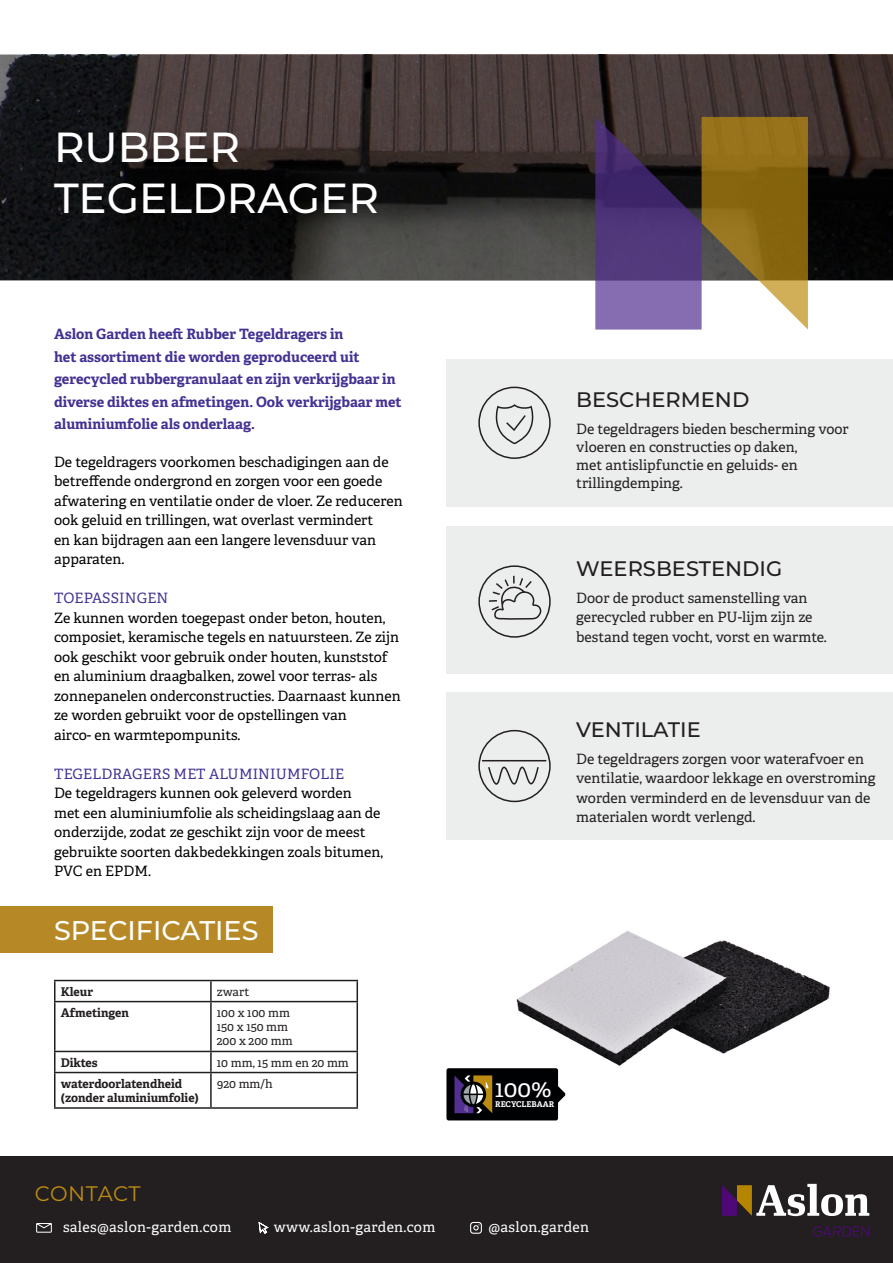
<style>
.page{position:relative;width:893px;height:1263px;background:#fff}
.page>*{position:absolute;margin:0;border:0;box-sizing:border-box;transform-origin:0 0}
.t1{font:500 42px "Montserrat";color:#fff}
.t2{font:500 27px "Montserrat";color:#fff}
.t3{font:23.85px "Adelle";color:#fff}
.t4{font:500 21px "Montserrat";color:#231f20}
.t5{font:21px "Montserrat";letter-spacing:.015em;color:#bd8d11}
.t6{font:14.25px/19.5px "Adelle";color:#000}
.t7{font:14.25px/19.5px "Adelle";color:#231f20}
.t8{font:700 14.25px/22.5px "Adelle";color:#443193}
.t9{font:14.25px "Adelle";letter-spacing:.025em;color:#fff}
.t10{font:14.25px "Adelle";letter-spacing:.01em;color:#443193}
.t11{font:700 12px "Adelle";color:#231f20}
.t12{font:12px "Adelle";color:#231f20}
.t13{font:700 7.95px "Adelle";color:#fff}
</style>
<div class="page">
<div style="left:446px;top:526px;width:447px;height:148px;background:#eceded"></div>
<div style="left:0;top:906px;width:272px;height:47px;background:#b68926"></div>
<div style="left:446px;top:359px;width:447px;height:148px;background:#eceded"></div>
<div style="left:0;top:1156px;width:893px;height:107px;background:#231f20"></div>
<svg style="left:470px;top:1222px;width:12px;height:12px"></svg>
<svg style="left:36px;top:1223px;width:16px;height:10px"></svg>
<svg style="left:258px;top:1221px;width:11px;height:13px"></svg>
<img style="left:496px;top:930px;width:334px;height:191px">
<div style="left:446px;top:692px;width:447px;height:148px;background:#eceded"></div>
<hr style="left:54px;top:980px;width:157px;height:1px;background:#231f20">
<hr style="left:54px;top:981px;width:2px;height:20px;background:#231f20">
<hr style="left:211px;top:980px;width:147px;height:1px;background:#231f20">
<hr style="left:210px;top:981px;width:2px;height:20px;background:#231f20">
<svg style="left:357px;top:981px;width:1px;height:20px"></svg>
<hr style="left:54px;top:1001px;width:157px;height:1px;background:#231f20">
<hr style="left:54px;top:1002px;width:2px;height:49px;background:#231f20">
<hr style="left:211px;top:1001px;width:147px;height:1px;background:#231f20">
<hr style="left:210px;top:1002px;width:2px;height:49px;background:#231f20">
<hr style="left:357px;top:1002px;width:1px;height:49px;background:#231f20">
<hr style="left:54px;top:1051px;width:157px;height:1px;background:#231f20">
<hr style="left:54px;top:1052px;width:2px;height:20px;background:#231f20">
<hr style="left:211px;top:1051px;width:147px;height:1px;background:#231f20">
<hr style="left:210px;top:1052px;width:2px;height:20px;background:#231f20">
<svg style="left:357px;top:1052px;width:1px;height:20px"></svg>
<hr style="left:54px;top:1072px;width:157px;height:1px;background:#231f20">
<hr style="left:54px;top:1073px;width:2px;height:34px;background:#231f20">
<hr style="left:211px;top:1072px;width:147px;height:1px;background:#231f20">
<hr style="left:210px;top:1073px;width:2px;height:34px;background:#231f20">
<hr style="left:357px;top:1073px;width:1px;height:34px;background:#231f20">
<hr style="left:54px;top:1107px;width:157px;height:2px;background:#231f20">
<hr style="left:211px;top:1107px;width:147px;height:2px;background:#231f20">
<svg style="left:722px;top:1184px;width:147px;height:32px"></svg>
<svg style="left:813px;top:1226px;width:56px;height:10px"></svg>
<svg style="left:446px;top:1068px;width:120px;height:52px;background:#282424"></svg>
<svg style="left:0;top:55px;width:893px;height:225px;background:#2d2827"></svg>
<svg style="left:595px;top:117px;width:213px;height:213px;background:#7a625b"></svg>
<svg style="left:478px;top:729px;width:73px;height:74px"></svg>
<svg style="left:478px;top:386px;width:73px;height:73px"></svg>
<svg style="left:478px;top:565px;width:73px;height:73px"></svg>
<p class="t1" style="left:54px;top:118px;width:188px">RUBBER</p>
<p class="t1" style="left:54px;top:168px;width:326px">TEGELDRAGER</p>
<p class="t8" style="left:54px;top:323px;width:349px">Aslon Garden heeft Rubber Tegeldragers in<br>het assortiment die worden geproduceerd uit gerecycled rubbergranulaat en zijn verkrijgbaar in diverse diktes en afmetingen. Ook verkrijgbaar met aluminiumfolie als onderlaag.</p>
<p class="t6" style="left:54px;top:452px;width:350px">De tegeldragers voorkomen beschadigingen aan de betreffende ondergrond en zorgen voor een goede afwatering en ventilatie onder de vloer. Ze reduceren ook geluid en trillingen, wat overlast vermindert<br>en kan bijdragen aan een langere levensduur van apparaten.</p>
<p class="t10" style="left:54px;top:589px;width:116px">TOEPASSINGEN</p>
<p class="t6" style="left:54px;top:608px;width:348px">Ze kunnen worden toegepast onder beton, houten, composiet, keramische tegels en natuursteen. Ze zijn ook geschikt voor gebruik onder houten, kunststof en aluminium draagbalken, zowel voor terras- als zonnepanelen onderconstructies. Daarnaast kunnen ze worden gebruikt voor de opstellingen van</p>
<p class="t6" style="left:54px;top:725px;width:188px">airco- en warmtepompunits.</p>
<p class="t10" style="left:54px;top:765px;width:291px">TEGELDRAGERS MET ALUMINIUMFOLIE</p>
<p class="t6" style="left:54px;top:783px;width:331px">De tegeldragers kunnen ook geleverd worden<br>met een aluminiumfolie als scheidingslaag aan de onderzijde, zodat ze geschikt zijn voor de meest gebruikte soorten dakbedekkingen zoals bitumen, PVC en EPDM.</p>
<p class="t2" style="left:54px;top:911px;width:206px">SPECIFICATIES</p>
<p class="t11" style="left:61px;top:984px;width:34px">Kleur</p>
<p class="t12" style="left:217px;top:984px;width:34px">zwart</p>
<p class="t11" style="left:61px;top:1005px;width:70px">Afmetingen</p>
<p class="t12" style="left:217px;top:1005px;width:75px">100 x 100 mm</p>
<p class="t12" style="left:217px;top:1019px;width:73px">150 x 150 mm</p>
<p class="t12" style="left:217px;top:1034px;width:77px">200 x 200 mm</p>
<p class="t11" style="left:61px;top:1054px;width:38px">Diktes</p>
<p class="t12" style="left:217px;top:1055px;width:133px">10 mm, 15 mm en 20 mm</p>
<p class="t11" style="left:61px;top:1076px;width:123px">waterdoorlatendheid</p>
<p class="t11" style="left:61px;top:1090px;width:140px">(zonder aluminiumfolie)</p>
<p class="t12" style="left:217px;top:1076px;width:57px">920 mm/h</p>
<h3 class="t3" style="left:495px;top:1074px;width:58px">100%</h3>
<p class="t13" style="left:495px;top:1099px;width:60px">RECYCLEBAAR</p>
<p class="t4" style="left:576px;top:385px;width:175px">BESCHERMEND</p>
<p class="t7" style="left:576px;top:420px;width:274px;line-height:18px">De tegeldragers bieden bescherming voor vloeren en constructies op daken,</p>
<p class="t7" style="left:576px;top:455px;width:223px">met antislipfunctie en geluids- en</p>
<p class="t7" style="left:576px;top:473px;width:108px">trillingdemping.</p>
<p class="t4" style="left:576px;top:554px;width:208px">WEERSBESTENDIG</p>
<p class="t7" style="left:576px;top:588px;width:233px">Door de product samenstelling van</p>
<p class="t7" style="left:576px;top:608px;width:238px">gerecycled rubber en PU-lijm zijn ze</p>
<p class="t7" style="left:576px;top:627px;width:252px">bestand tegen vocht, vorst en warmte.</p>
<p class="t4" style="left:576px;top:715px;width:126px">VENTILATIE</p>
<p class="t7" style="left:576px;top:749px;width:301px">De tegeldragers zorgen voor waterafvoer en ventilatie, waardoor lekkage en overstroming worden verminderd en de levensduur van de materialen wordt verlengd.</p>
<p class="t5" style="left:35px;top:1179px;width:107px">CONTACT</p>
<p class="t9" style="left:63px;top:1218px;width:170px">sales@aslon-garden.com</p>
<p class="t9" style="left:274px;top:1218px;width:163px">www.aslon-garden.com</p>
<p class="t9" style="left:489px;top:1218px;width:102px">@aslon.garden</p>
</div>
